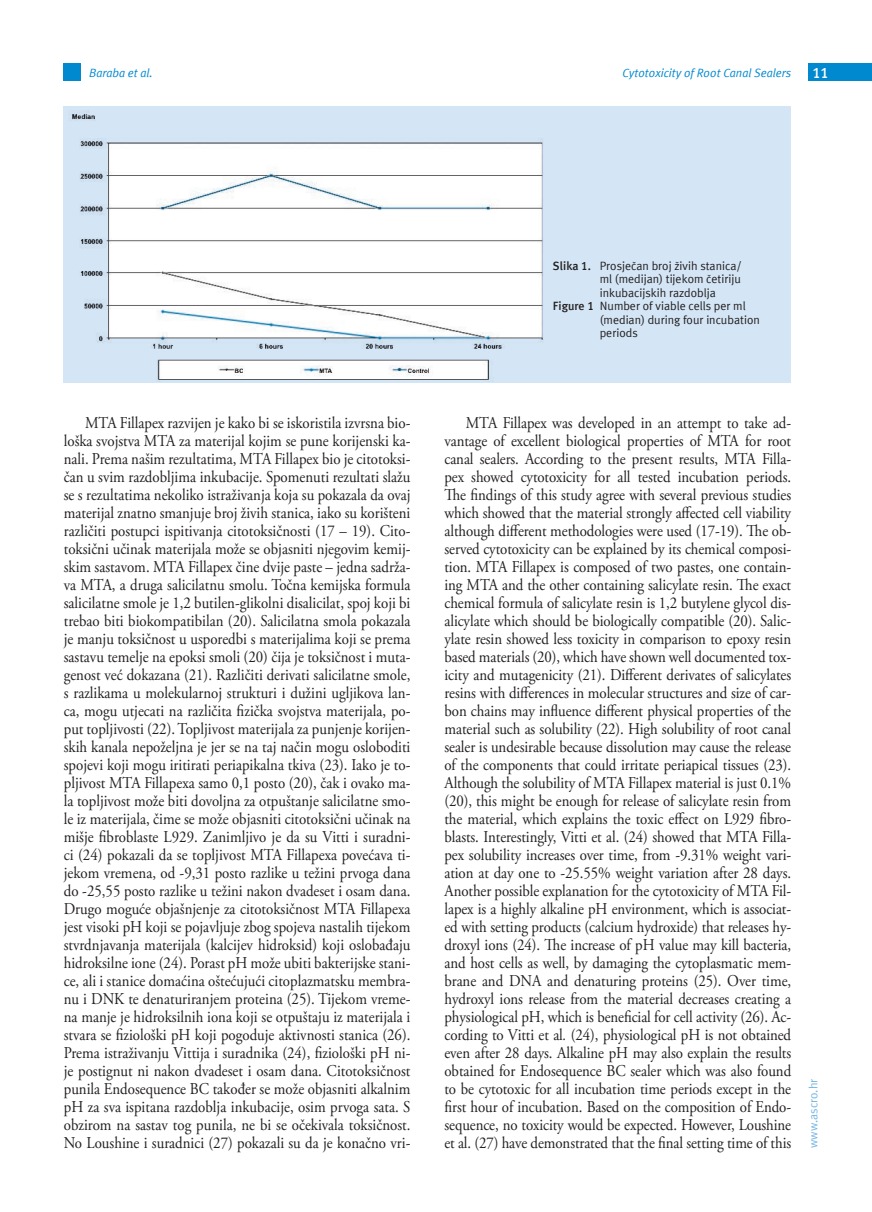
<style>
.page{position:relative;width:872px;height:1212px;background:#fff}
.page>*{position:absolute;margin:0;border:0;box-sizing:border-box;transform-origin:0 0}
.t1{font:16.5px/18px "Adobe Garamond Pro";letter-spacing:-.005em;color:#231f20;text-align:justify;scale:.9 1}
.t2{font:700 15px "Meta ASC";color:#fff}
.t3{font:12px "Meta ASC";color:#231f20}
.t4{font:italic 12px "Meta ASC";color:#0089cf}
.t5{font:12px "Meta ASC";color:#77b6e4}
.s1{font-weight:700}
.s2{font-style:italic}
</style>
<div class="page">
<div style="left:64px;top:64px;width:17px;height:17px;background:#0089cf"></div>
<div style="left:808px;top:64px;width:64px;height:17px;background:#0089cf"></div>
<div style="left:64px;top:106px;width:727px;height:277px;background:#d4e6f6"></div>
<img style="left:71px;top:111px;width:473px;height:269px">
<p class="t4" style="left:89px;top:66px;width:65px">Baraba et al.</p>
<p class="t4" style="left:622px;top:66px;width:170px">Cytotoxicity of Root Canal Sealers</p>
<p class="t2" style="left:812px;top:64px;width:18px">11</p>
<p class="t3" style="left:553px;top:259px;width:190px"><span class="s1">Slika 1.</span> Prosječan broj živih stanica/</p>
<p class="t3" style="left:600px;top:272px;width:143px">ml (medijan) tijekom četiriju</p>
<p class="t3" style="left:600px;top:286px;width:118px">inkubacijskih razdoblja</p>
<p class="t3" style="left:553px;top:299px;width:194px"><span class="s1">Figure 1</span> Number of viable cells per ml</p>
<p class="t3" style="left:600px;top:313px;width:162px">(median) during four incubation</p>
<p class="t3" style="left:600px;top:326px;width:40px">periods</p>
<p class="t1" style="left:64px;top:414px;width:387px;text-indent:21px">MTA Fillapex razvijen je kako bi se iskoristila izvrsna bio&shy;loška svojstva MTA za materijal kojim se pune korijenski ka&shy;nali. Prema našim rezultatima, MTA Fillapex bio je citotoksi&shy;čan u svim razdobljima inkubacije. Spomenuti rezultati slažu se s rezultatima nekoliko istraživanja koja su pokazala da ovaj materijal znatno smanjuje broj živih stanica, iako su korišteni različiti postupci ispitivanja citotoksičnosti (17 – 19). Cito&shy;toksični učinak materijala može se objasniti njegovim kemij&shy;skim sastavom. MTA Fillapex čine dvije paste – jedna sadrža&shy;va MTA, a druga salicilatnu smolu. Točna kemijska formula salicilatne smole je 1,2 butilen-glikolni disalicilat, spoj koji bi trebao biti biokompatibilan (20). Salicilatna smola pokazala je manju toksičnost u usporedbi s materijalima koji se prema sastavu temelje na epoksi smoli (20) čija je toksičnost i muta&shy;genost već dokazana (21). Različiti derivati salicilatne smole, s razlikama u molekularnoj strukturi i dužini ugljikova lan&shy;ca, mogu utjecati na različita fizička svojstva materijala, po&shy;put topljivosti (22). Topljivost materijala za punjenje korijen&shy;skih kanala nepoželjna je jer se na taj način mogu osloboditi spojevi koji mogu iritirati periapikalna tkiva (23). Iako je to&shy;pljivost MTA Fillapexa samo 0,1 posto (20), čak i ovako ma&shy;la topljivost može biti dovoljna za otpuštanje salicilatne smo&shy;le iz materijala, čime se može objasniti citotoksični učinak na mišje fibroblaste L929. Zanimljivo je da su Vitti i suradni&shy;ci (24) pokazali da se topljivost MTA Fillapexa povećava ti&shy;jekom vremena, od -9,31 posto razlike u težini prvoga dana do -25,55 posto razlike u težini nakon dvadeset i osam dana.<br>Drugo moguće objašnjenje za citotoksičnost MTA Fillapexa jest visoki pH koji se pojavljuje zbog spojeva nastalih tijekom stvrdnjavanja materijala (kalcijev hidroksid) koji oslobađaju hidroksilne ione (24). Porast pH može ubiti bakterijske stani&shy;ce, ali i stanice domaćina oštećujući citoplazmatsku membra&shy;nu i DNK te denaturiranjem proteina (25). Tijekom vreme&shy;na manje je hidroksilnih iona koji se otpuštaju iz materijala i stvara se fiziološki pH koji pogoduje aktivnosti stanica (26).<br>Prema istraživanju Vittija i suradnika (24), fiziološki pH ni&shy;je postignut ni nakon dvadeset i osam dana. Citotoksičnost punila Endosequence BC također se može objasniti alkalnim pH za sva ispitana razdoblja inkubacije, osim prvoga sata. S obzirom na sastav tog punila, ne bi se očekivala toksičnost.<br>No Loushine i suradnici (27) pokazali su da je konačno vri-</p>
<p class="t1" style="left:444px;top:414px;width:387px;text-indent:21px">MTA Fillapex was developed in an attempt to take ad&shy;vantage of excellent biological properties of MTA for root canal sealers. According to the present results, MTA Filla&shy;pex showed cytotoxicity for all tested incubation periods.<br>The findings of this study agree with several previous studies which showed that the material strongly affected cell viability although different methodologies were used (17-19). The ob&shy;served cytotoxicity can be explained by its chemical composi&shy;tion. MTA Fillapex is composed of two pastes, one contain&shy;ing MTA and the other containing salicylate resin. The exact chemical formula of salicylate resin is 1,2 butylene glycol dis&shy;alicylate which should be biologically compatible (20). Salic&shy;ylate resin showed less toxicity in comparison to epoxy resin based materials (20), which have shown well documented tox&shy;icity and mutagenicity (21). Different derivates of salicylates resins with differences in molecular structures and size of car&shy;bon chains may influence different physical properties of the material such as solubility (22). High solubility of root canal sealer is undesirable because dissolution may cause the release of the components that could irritate periapical tissues (23).<br>Although the solubility of MTA Fillapex material is just 0.1% (20), this might be enough for release of salicylate resin from the material, which explains the toxic effect on L929 fibro&shy;blasts. Interestingly, Vitti et al. (24) showed that MTA Filla&shy;pex solubility increases over time, from -9.31% weight vari&shy;ation at day one to -25.55% weight variation after 28 days.<br>Another possible explanation for the cytotoxicity of MTA Fil&shy;lapex is a highly alkaline pH environment, which is associat&shy;ed with setting products (calcium hydroxide) that releases hy&shy;droxyl ions (24). The increase of pH value may kill bacteria, and host cells as well, by damaging the cytoplasmatic mem&shy;brane and DNA and denaturing proteins (25). Over time, hydroxyl ions release from the material decreases creating a physiological pH, which is beneficial for cell activity (26). Ac&shy;cording to Vitti et al<span class="s2">.</span> (24), physiological pH is not obtained even after 28 days. Alkaline pH may also explain the results obtained for Endosequence BC sealer which was also found to be cytotoxic for all incubation time periods except in the first hour of incubation. Based on the composition of Endo&shy;sequence, no toxicity would be expected. However, Loushine et al. (27) have demonstrated that the final setting time of this</p>
<p class="t5" style="left:806px;top:1148px;width:71px;rotate:-90deg">www.ascro.hr</p>
</div>
